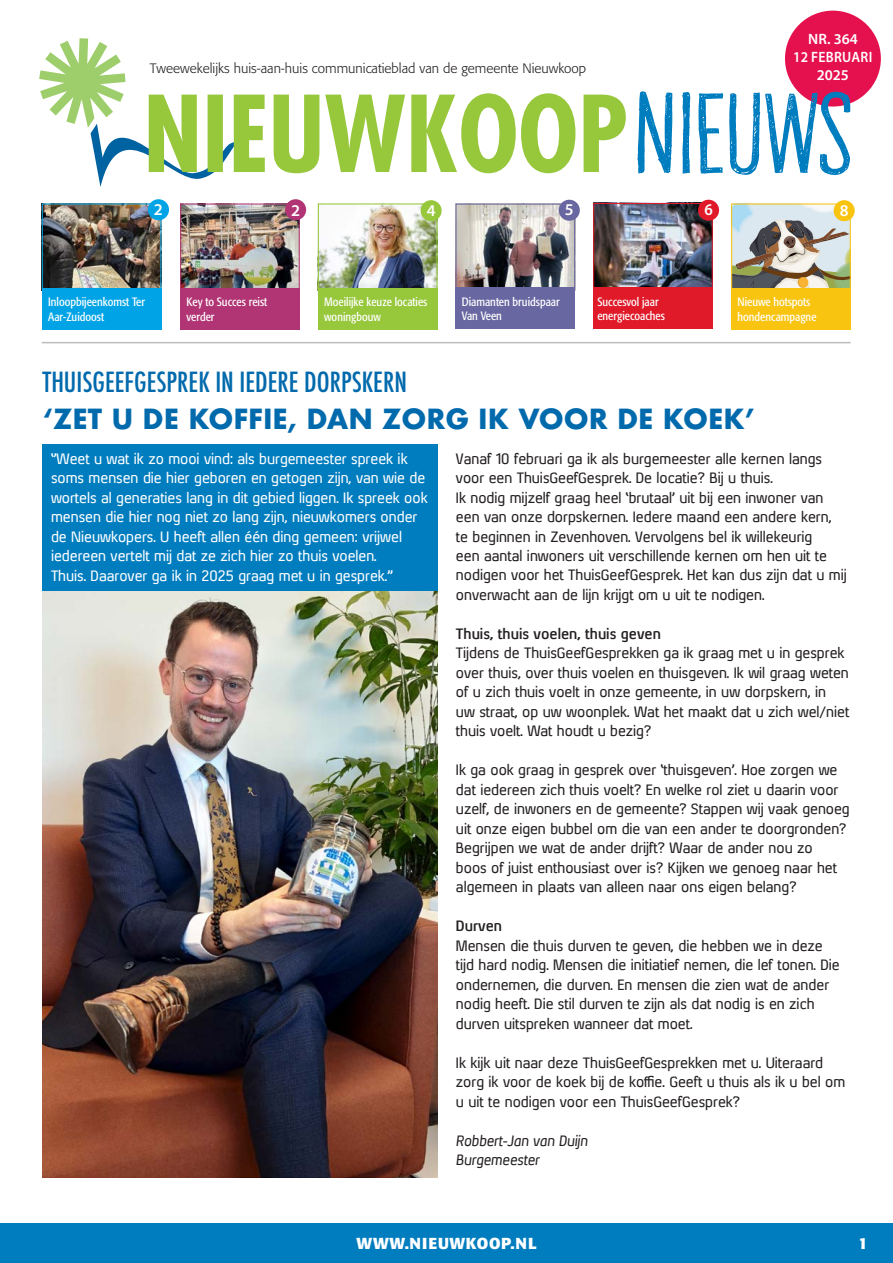
<style>
.page{position:relative;width:893px;height:1263px;background:#fff}
.page>*{position:absolute;margin:0;border:0;box-sizing:border-box;transform-origin:0 0}
.t1{font:700 27px "Futura";color:#006aad}
.t2{font:500 condensed 27px "Futura";color:#006aad}
.t3{font:600 16.5px "Myriad Pro";color:#fff}
.t4{font:600 16.5px "Myriad Pro";color:#fff;scale:.95 1}
.t5{font:700 15.75px "Formata";letter-spacing:.05em;color:#fff}
.t6{font:600 15px/18px "Myriad Pro";letter-spacing:.02em;color:#fff;text-align:center}
.t7{font:14.25px/19.5px "Xenu";color:#231f20}
.t8{font:14.25px/19.5px "Xenu";color:#fff}
.t9{font:700 14.25px "Xenu";color:#231f20}
.t10{font:italic 14.25px/19.5px "Xenu";color:#231f20}
.t11{font:300 13.5px "Formata";color:#231f20}
.t12{font:condensed 12px/14.4px "Formata";color:#fff}
</style>
<div class="page">
<div style="left:785px;top:11px;width:96px;height:96px;background:#e5114f;border-radius:50%"></div>
<hr style="left:42px;top:342px;width:809px;height:1px;background:#bcbdc0">
<img style="left:457px;top:206px;width:116px;height:82px">
<div style="left:455px;top:204px;width:120px;height:86px;border:1px solid #6867a1"></div>
<svg style="left:733px;top:206px;width:116px;height:82px;background:#b1b1aa"></svg>
<div style="left:731px;top:204px;width:120px;height:86px;border:1px solid #f9c40f"></div>
<img style="left:182px;top:206px;width:116px;height:81px">
<div style="left:180px;top:204px;width:120px;height:85px;border:1px solid #b13574"></div>
<div style="left:180px;top:288px;width:120px;height:41px;background:#b13574"></div>
<div style="left:731px;top:288px;width:120px;height:41px;background:#f9c40f"></div>
<div style="left:455px;top:288px;width:120px;height:41px;background:#6867a1"></div>
<img style="left:320px;top:205px;width:115px;height:83px">
<div style="left:318px;top:203px;width:119px;height:87px;border:1px solid #97c73b"></div>
<div style="left:318px;top:288px;width:119px;height:41px;background:#97c73b"></div>
<div style="left:421px;top:200px;width:21px;height:21px;background:#97c73b;border-radius:50%"></div>
<div style="left:834px;top:200px;width:21px;height:21px;background:#f9c40f;border-radius:50%"></div>
<img style="left:44px;top:205px;width:115px;height:83px">
<div style="left:42px;top:203px;width:119px;height:87px;border:1px solid #00a4e6"></div>
<div style="left:42px;top:288px;width:119px;height:41px;background:#00a4e6"></div>
<div style="left:148px;top:199px;width:21px;height:21px;background:#00a4e6;border-radius:50%"></div>
<div style="left:559px;top:200px;width:21px;height:21px;background:#6867a1;border-radius:50%"></div>
<div style="left:285px;top:199px;width:21px;height:21px;background:#b13574;border-radius:50%"></div>
<img style="left:595px;top:205px;width:116px;height:82px">
<div style="left:593px;top:203px;width:120px;height:86px;border:1px solid #e01a29"></div>
<div style="left:593px;top:288px;width:120px;height:41px;background:#e01a29"></div>
<div style="left:698px;top:200px;width:21px;height:21px;background:#e01a29;border-radius:50%"></div>
<div style="left:43px;top:444px;width:395px;height:148px;background:#007dbf"></div>
<img style="left:43px;top:591px;width:394px;height:587px">
<div style="left:0;top:1224px;width:893px;height:39px;background:#007dbf"></div>
<svg style="left:39px;top:38px;width:587px;height:149px"></svg>
<svg style="left:637px;top:91px;width:213px;height:84px"></svg>
<p class="t11" style="left:150px;top:60px;width:438px">Tweewekelijks huis-aan-huis communicatieblad van de gemeente Nieuwkoop</p>
<p class="t6" style="left:793px;top:30px;width:81px">NR. 364<br>12 FEBRUARI<br>2025</p>
<p class="t3" style="left:154px;top:199px;width:11px">2</p>
<p class="t3" style="left:291px;top:199px;width:11px">2</p>
<p class="t3" style="left:565px;top:199px;width:10px">5</p>
<p class="t4" style="left:704px;top:199px;width:10px">6</p>
<p class="t3" style="left:427px;top:199px;width:10px">4</p>
<p class="t3" style="left:840px;top:199px;width:10px">8</p>
<p class="t12" style="left:48px;top:295px;width:98px">Inloopbijeenkomst Ter<br>Aar-Zuidoost</p>
<p class="t12" style="left:462px;top:294px;width:99px">Diamanten bruidspaar<br>Van Veen</p>
<p class="t12" style="left:597px;top:294px;width:69px">Succesvol jaar energiecoaches</p>
<p class="t12" style="left:186px;top:295px;width:82px">Key to Succes reist verder</p>
<p class="t12" style="left:737px;top:295px;width:81px">Nieuwe hotspots hondencampagne</p>
<p class="t12" style="left:324px;top:295px;width:105px">Moeilijke keuze locaties woningbouw</p>
<h1 class="t2" style="left:43px;top:365px;width:366px">THUISGEEFGESPREK IN IEDERE DORPSKERN</h1>
<h1 class="t1" style="left:43px;top:399px;width:714px">‘ZET U DE KOFFIE, DAN ZORG IK VOOR DE KOEK’</h1>
<p class="t8" style="left:51px;top:448px;width:378px">‘’Weet u wat ik zo mooi vind: als burgemeester spreek ik soms mensen die hier geboren en getogen zijn, van wie de wortels al generaties lang in dit gebied liggen. Ik spreek ook mensen die hier nog niet zo lang zijn, nieuwkomers onder de Nieuwkopers. U heeft allen één ding gemeen: vrijwel iedereen vertelt mij dat ze zich hier zo thuis voelen.<br>Thuis. Daarover ga ik in 2025 graag met u in gesprek.’’</p>
<p class="t7" style="left:456px;top:448px;width:392px">Vanaf 10 februari ga ik als burgemeester alle kernen langs voor een ThuisGeefGesprek. De locatie? Bij u thuis.<br>Ik nodig mijzelf graag heel ‘brutaal’ uit bij een inwoner van een van onze dorpskernen. Iedere maand een andere kern, te beginnen in Zevenhoven. Vervolgens bel ik willekeurig<br>een aantal inwoners uit verschillende kernen om hen uit te nodigen voor het ThuisGeefGesprek. Het kan dus zijn dat u mij onverwacht aan de lijn krijgt om u uit te nodigen.</p>
<p class="t9" style="left:456px;top:625px;width:206px">Thuis, thuis voelen, thuis geven</p>
<p class="t7" style="left:456px;top:643px;width:395px">Tijdens de ThuisGeefGesprekken ga ik graag met u in gesprek over thuis, over thuis voelen en thuisgeven. Ik wil graag weten of u zich thuis voelt in onze gemeente, in uw dorpskern, in<br>uw straat, op uw woonplek. Wat het maakt dat u zich wel/niet thuis voelt. Wat houdt u bezig?</p>
<p class="t7" style="left:456px;top:760px;width:395px">Ik ga ook graag in gesprek over ‘thuisgeven’. Hoe zorgen we dat iedereen zich thuis voelt? En welke rol ziet u daarin voor uzelf, de inwoners en de gemeente? Stappen wij vaak genoeg uit onze eigen bubbel om die van een ander te doorgronden?<br>Begrijpen we wat de ander drijft? Waar de ander nou zo<br>boos of juist enthousiast over is? Kijken we genoeg naar het algemeen in plaats van alleen naar ons eigen belang?</p>
<p class="t9" style="left:456px;top:918px;width:48px">Durven</p>
<p class="t7" style="left:456px;top:936px;width:385px">Mensen die thuis durven te geven, die hebben we in deze tijd hard nodig. Mensen die initiatief nemen, die lef tonen. Die ondernemen, die durven. En mensen die zien wat de ander nodig heeft. Die stil durven te zijn als dat nodig is en zich durven uitspreken wanneer dat moet.</p>
<p class="t7" style="left:456px;top:1053px;width:391px">Ik kijk uit naar deze ThuisGeefGesprekken met u. Uiteraard zorg ik voor de koek bij de koffie. Geeft u thuis als ik u bel om u uit te nodigen voor een ThuisGeefGesprek?</p>
<p class="t10" style="left:456px;top:1131px;width:133px">Robbert-Jan van Duijn<br>Burgemeester</p>
<p class="t5" style="left:356px;top:1233px;width:182px">WWW.NIEUWKOOP.NL</p>
<p class="t5" style="left:859px;top:1233px;width:19px">11</p>
</div>
